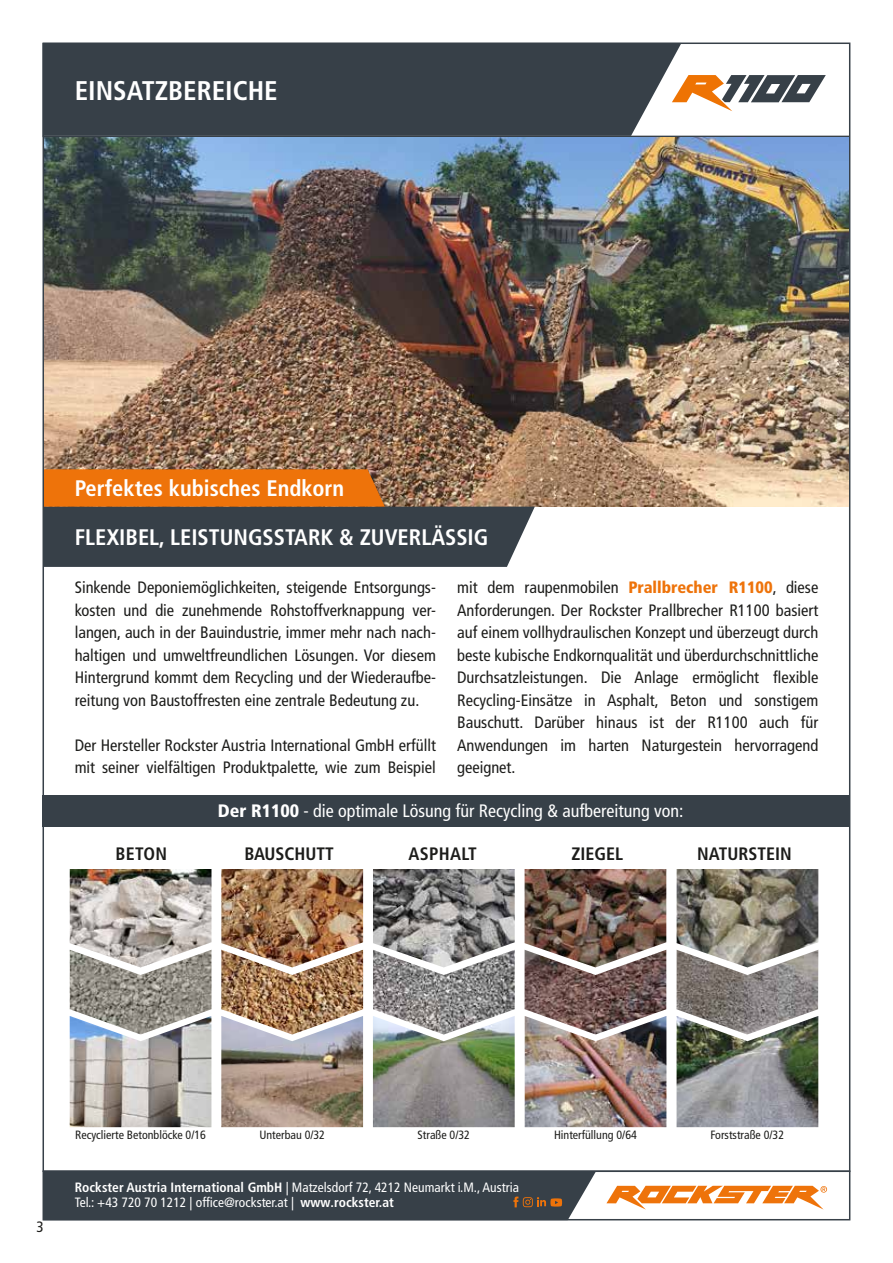
<style>
.page{position:relative;width:893px;height:1263px;background:#fff}
.page>*{position:absolute;margin:0;border:0;box-sizing:border-box;transform-origin:0 0}
.t1{font:700 condensed 27px "Frutiger LT Pro";color:#fff}
.t2{font:700 condensed 22.5px "Frutiger LT Pro";color:#fff}
.t3{font:condensed 18px "Frutiger LT Pro";color:#fff}
.t4{font:700 condensed 18px "Frutiger LT Pro";color:#1d1d1b}
.t5{font:700 condensed 18px "Frutiger LT Pro";letter-spacing:.02em;color:#1d1d1b}
.t6{font:condensed 16.5px/22.5px "Frutiger LT Pro";color:#1d1d1b;text-align:justify}
.t7{font:condensed 15px "Frutiger LT Pro";color:#1d1d1b}
.t8{font:condensed 13.5px/15.3px "Frutiger LT Pro";color:#fff}
.t9{font:condensed 12px "Frutiger LT Pro";color:#1d1d1b}
.s1{font-weight:900;color:#ee730a}
.s2{font-weight:900}
.s3{font-weight:700}
</style>
<div class="page">
<hr style="left:43px;top:136px;width:807px;height:1px;background:#374048">
<div style="left:43px;top:1172px;width:553px;height:48px;background:#374048"></div>
<svg style="left:606px;top:1186px;width:221px;height:23px"></svg>
<div style="left:43px;top:43px;width:638px;height:93px;background:#374048"></div>
<svg style="left:672px;top:75px;width:154px;height:36px"></svg>
<hr style="left:43px;top:1170px;width:807px;height:2px;background:#374048">
<div style="left:43px;top:795px;width:807px;height:32px;background:#374048"></div>
<img style="left:44px;top:137px;width:805px;height:370px">
<svg style="left:44px;top:469px;width:491px;height:98px;background:#76573d"></svg>
<img style="left:70px;top:1034px;width:141px;height:93px">
<img style="left:221px;top:1034px;width:142px;height:93px">
<img style="left:373px;top:1034px;width:142px;height:93px">
<img style="left:525px;top:1034px;width:141px;height:93px">
<img style="left:677px;top:1034px;width:141px;height:93px">
<img style="left:70px;top:869px;width:141px;height:81px">
<img style="left:221px;top:869px;width:142px;height:81px">
<img style="left:373px;top:869px;width:142px;height:81px">
<img style="left:525px;top:869px;width:141px;height:81px">
<img style="left:70px;top:950px;width:141px;height:84px">
<img style="left:221px;top:950px;width:142px;height:84px">
<img style="left:373px;top:950px;width:142px;height:84px">
<img style="left:525px;top:950px;width:141px;height:84px">
<img style="left:677px;top:869px;width:141px;height:81px">
<img style="left:677px;top:950px;width:141px;height:84px">
<h1 class="t1" style="left:75px;top:74px;width:205px">EINSATZBEREICHE</h1>
<h2 class="t2" style="left:75px;top:475px;width:271px">Perfektes kubisches Endkorn</h2>
<h2 class="t2" style="left:75px;top:524px;width:415px">FLEXIBEL, LEISTUNGSSTARK &amp; ZUVERLÄSSIG</h2>
<p class="t6" style="left:75px;top:576px;width:363px">Sinkende Deponiemöglichkeiten, steigende Entsorgungs&shy;kosten und die zunehmende Rohstoffverknappung ver&shy;langen, auch in der Bauindustrie, immer mehr nach nach&shy;haltigen und umweltfreundlichen Lösungen. Vor diesem Hintergrund kommt dem Recycling und der Wiederaufbe&shy;reitung von Baustoffresten eine zentrale Bedeutung zu.</p>
<p class="t6" style="left:75px;top:734px;width:363px">Der Hersteller Rockster Austria International GmbH erfüllt mit seiner vielfältigen Produktpalette, wie zum Beispiel</p>
<p class="t6" style="left:457px;top:576px;width:363px">mit dem raupenmobilen <span class="s1">Prallbrecher R1100</span>, diese Anforderungen. Der Rockster Prallbrecher R1100 basiert auf einem vollhydraulischen Konzept und überzeugt durch beste kubische Endkornqualität und überdurchschnittliche Durchsatzleistungen. Die Anlage ermöglicht flexible Recycling-Einsätze in Asphalt, Beton und sonstigem Bauschutt. Darüber hinaus ist der R1100 auch für Anwendungen im harten Naturgestein hervorragend geeignet.</p>
<p class="t3" style="left:218px;top:801px;width:467px"><span class="s2">Der R1100</span> - die optimale Lösung für Recycling &amp; aufbereitung von:</p>
<p class="t4" style="left:115px;top:843px;width:53px">BETON</p>
<p class="t4" style="left:245px;top:843px;width:91px">BAUSCHUTT</p>
<p class="t5" style="left:408px;top:843px;width:70px">ASPHALT</p>
<p class="t4" style="left:572px;top:843px;width:53px">ZIEGEL</p>
<p class="t4" style="left:697px;top:843px;width:96px">NATURSTEIN</p>
<p class="t7" style="left:36px;top:1218px;width:9px">3</p>
<p class="t9" style="left:75px;top:1128px;width:132px">Recyclierte Betonblöcke 0/16</p>
<p class="t9" style="left:259px;top:1128px;width:67px">Unterbau 0/32</p>
<p class="t9" style="left:418px;top:1128px;width:54px">Straße 0/32</p>
<p class="t9" style="left:554px;top:1128px;width:84px">Hinterfüllung 0/64</p>
<p class="t9" style="left:711px;top:1128px;width:75px">Forststraße 0/32</p>
<p class="t8" style="left:75px;top:1179px;width:446px"><span class="s3">Rockster Austria International GmbH</span> | Matzelsdorf 72, 4212 Neumarkt i.M., Austria<br>Tel.: +43 720 70 1212 | office@rockster.at | <span class="s3">www.rockster.at</span></p>
</div>
